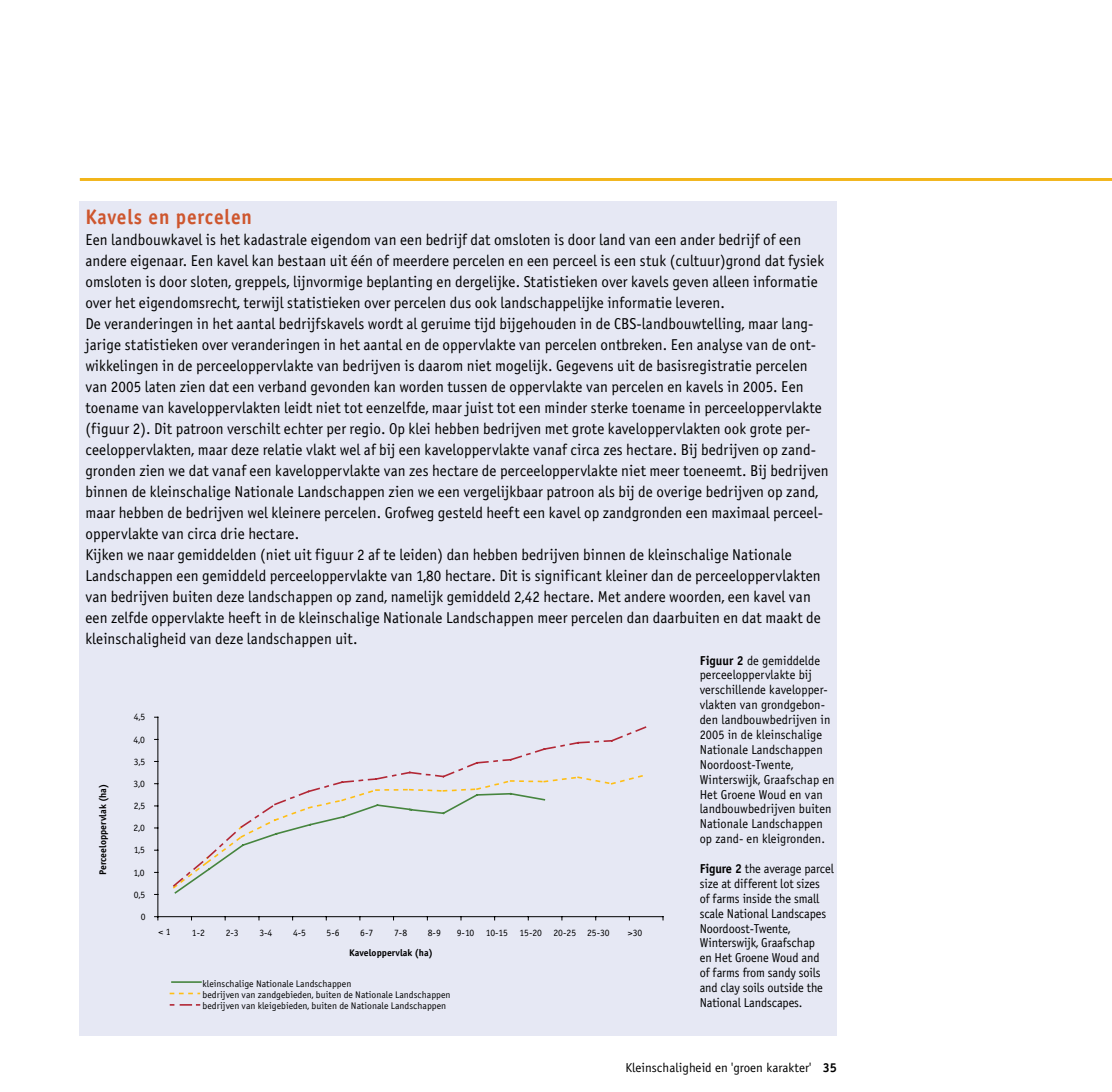
<style>
.page{position:relative;width:1112px;height:1092px;background:#fff}
.page>*{position:absolute;margin:0;border:0;box-sizing:border-box;transform-origin:0 0}
.t1{font:21px "Officina Sans Bold ITC";letter-spacing:.04em;color:#ce562e;scale:.92 1}
.t2{font:15.75px/21px "Officina Sans ITC";letter-spacing:.005em;color:#000;scale:.96 1}
.t3{font:12.95px/14.9px "Officina Sans ITC";letter-spacing:.005em;color:#000;scale:.95 1}
.t4{font:12.95px "Officina Sans ITC";letter-spacing:.005em;color:#000}
.t5{font:9.62px/11.4px "Officina Sans ITC";color:#000}
.t6{font:9.62px "Officina Sans Bold ITC";color:#000}
.s1{font-family:"Officina Sans Bold ITC"}
</style>
<div class="page">
<hr style="left:80px;top:178px;width:1031px;height:3px;background:#f2b51a">
<div style="left:79px;top:201px;width:757px;height:834px;background:#e6e8f4"></div>
<hr style="left:157px;top:717px;width:1px;height:199px;background:#000">
<hr style="left:158px;top:916px;width:505px;height:1px;background:#000">
<svg style="left:173px;top:726px;width:474px;height:168px"></svg>
<svg style="left:172px;top:981px;width:29px;height:1px"></svg>
<h1 class="t1" style="left:85px;top:203px;width:182px">Kavels en percelen</h1>
<p class="t2" style="left:85px;top:229px;width:775px">Een landbouwkavel is het kadastrale eigendom van een bedrijf dat omsloten is door land van een ander bedrijf of een andere eigenaar. Een kavel kan bestaan uit één of meerdere percelen en een perceel is een stuk (cultuur)grond dat fysiek omsloten is door sloten, greppels, lijnvormige beplanting en dergelijke. Statistieken over kavels geven alleen informatie over het eigendomsrecht, terwijl statistieken over percelen dus ook landschappelijke informatie leveren.<br>De veranderingen in het aantal bedrijfskavels wordt al geruime tijd bijgehouden in de CBS-landbouwtelling, maar lang&shy;jarige statistieken over veranderingen in het aantal en de oppervlakte van percelen ontbreken. Een analyse van de ont&shy;wikkelingen in de perceeloppervlakte van bedrijven is daarom niet mogelijk. Gegevens uit de basisregistratie percelen van 2005 laten zien dat een verband gevonden kan worden tussen de oppervlakte van percelen en kavels in 2005. Een toename van kaveloppervlakten leidt niet tot eenzelfde, maar juist tot een minder sterke toename in perceeloppervlakte (figuur 2). Dit patroon verschilt echter per regio. Op klei hebben bedrijven met grote kaveloppervlakten ook grote per&shy;ceeloppervlakten, maar deze relatie vlakt wel af bij een kaveloppervlakte vanaf circa zes hectare. Bij bedrijven op zand&shy;gronden zien we dat vanaf een kaveloppervlakte van zes hectare de perceeloppervlakte niet meer toeneemt. Bij bedrijven binnen de kleinschalige Nationale Landschappen zien we een vergelijkbaar patroon als bij de overige bedrijven op zand, maar hebben de bedrijven wel kleinere percelen. Grofweg gesteld heeft een kavel op zandgronden een maximaal perceel&shy;oppervlakte van circa drie hectare.<br>Kijken we naar gemiddelden (niet uit figuur 2 af te leiden) dan hebben bedrijven binnen de kleinschalige Nationale Landschappen een gemiddeld perceeloppervlakte van 1,80 hectare. Dit is significant kleiner dan de perceeloppervlakten van bedrijven buiten deze landschappen op zand, namelijk gemiddeld 2,42 hectare. Met andere woorden, een kavel van een zelfde oppervlakte heeft in de kleinschalige Nationale Landschappen meer percelen dan daarbuiten en dat maakt de kleinschaligheid van deze landschappen uit.</p>
<p class="t6" style="left:97px;top:875px;width:93px;rotate:-90deg">Perceeloppervlak (ha)</p>
<p class="t5" style="left:134px;top:711px;width:13px">4,5</p>
<p class="t5" style="left:133px;top:733px;width:13px">4,0</p>
<p class="t5" style="left:134px;top:755px;width:13px">3,5</p>
<p class="t5" style="left:133px;top:778px;width:13px">3,0</p>
<p class="t5" style="left:134px;top:800px;width:13px">2,5</p>
<p class="t5" style="left:133px;top:822px;width:13px">2,0</p>
<p class="t5" style="left:134px;top:844px;width:13px">1,5</p>
<p class="t5" style="left:133px;top:866px;width:13px">1,0</p>
<p class="t5" style="left:134px;top:888px;width:13px">0,5</p>
<p class="t5" style="left:141px;top:911px;width:6px">0</p>
<p class="t5" style="left:159px;top:926px;width:13px">&lt; 1</p>
<p class="t5" style="left:192px;top:926px;width:15px">1-2</p>
<p class="t5" style="left:226px;top:926px;width:15px">2-3</p>
<p class="t5" style="left:259px;top:926px;width:15px">3-4</p>
<p class="t5" style="left:293px;top:926px;width:15px">4-5</p>
<p class="t5" style="left:326px;top:926px;width:15px">5-6</p>
<p class="t5" style="left:360px;top:926px;width:15px">6-7</p>
<p class="t5" style="left:394px;top:926px;width:15px">7-8</p>
<p class="t5" style="left:427px;top:926px;width:15px">8-9</p>
<p class="t5" style="left:456px;top:926px;width:154px">9-10 10-15 15-20 20-25 25-30</p>
<p class="t5" style="left:627px;top:926px;width:16px">&gt;30</p>
<p class="t6" style="left:349px;top:946px;width:85px">Kaveloppervlak (ha)</p>
<p class="t5" style="left:202px;top:977px;width:249px">kleinschalige Nationale Landschappen<br>bedrijven van zandgebieden, buiten de Nationale Landschappen bedrijven van kleigebieden, buiten de Nationale Landschappen</p>
<p class="t3" style="left:699px;top:652px;width:143px"><span class="s1">Figuur 2</span> de gemiddelde perceeloppervlakte bij verschillende kavelopper&shy;vlakten van grondgebon&shy;den landbouwbedrijven in<br>2005 in de kleinschalige<br>Nationale Landschappen<br>Noordoost-Twente,<br>Winterswijk, Graafschap en<br>Het Groene Woud en van landbouwbedrijven buiten<br>Nationale Landschappen op zand- en kleigronden.</p>
<p class="t3" style="left:699px;top:861px;width:143px"><span class="s1">Figure 2</span> the average parcel size at different lot sizes<br>of farms inside the small scale National Landscapes<br>Noordoost-Twente,<br>Winterswijk, Graafschap<br>en Het Groene Woud and<br>of farms from sandy soils and clay soils outside the<br>National Landscapes.</p>
<p class="t4" style="left:625px;top:1060px;width:213px">Kleinschaligheid en 'groen karakter' <span class="s1">35</span></p>
</div>
